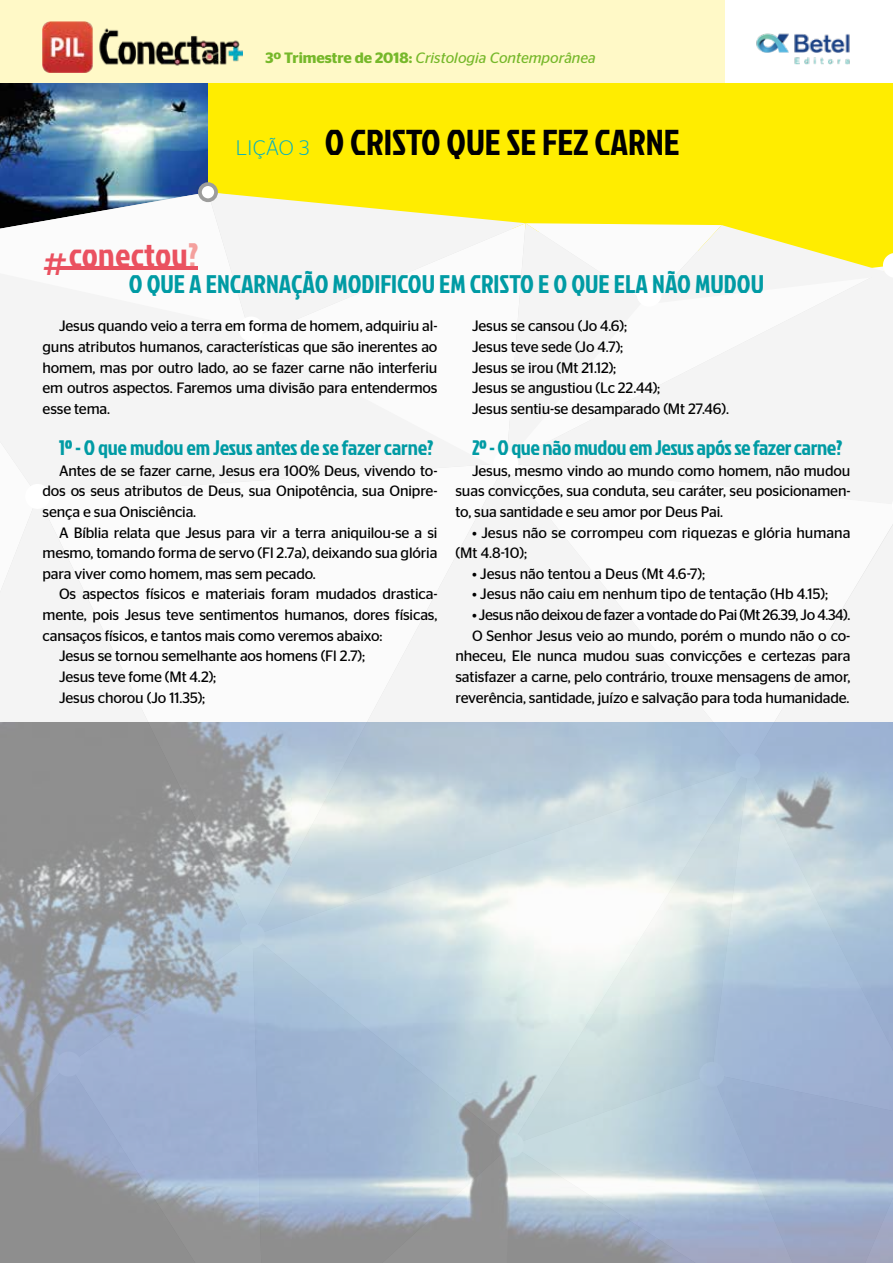
<style>
.page{position:relative;width:893px;height:1263px;background:#fff}
.page>*{position:absolute;margin:0;border:0;box-sizing:border-box;transform-origin:0 0}
.t1{font:36px "Jockey One";color:#000}
.t2{font:34.05px "Jockey One";letter-spacing:.01em;color:#ea5160}
.t3{font:25.5px "Jockey One";color:#009ba4}
.t4{font:21px "Jockey One";letter-spacing:-.02em;color:#009ba4}
.t5{font:15px/20.7px "Stag Sans";letter-spacing:-.01em;color:#000;text-align:justify}
.t6{font:italic 15px "Stag Sans";color:#76b82a}
.s1{font-weight:600;font-style:normal}
.s2{font-family:"Stag Sans";font-weight:300;font-size:21px;color:#00aec3}
.s3{font-size:40.8px}
.s4{color:#f4a09d}
</style>
<div class="page">
<div style="left:0;top:0;width:893px;height:124px;background:#fff9c7"></div>
<div style="left:725px;top:0;width:168px;height:124px;background:#fff"></div>
<div style="left:43px;top:84px;width:850px;height:235px;background:#ffed00"></div>
<img style="left:0;top:84px;width:208px;height:108px">
<svg style="left:0;top:192px;width:208px;height:81px;background:#cccfd5"></svg>
<div style="left:0;top:273px;width:251px;height:190px;background:#f4f4f4"></div>
<svg style="left:208px;top:193px;width:315px;height:146px;fill:#f8f4f4"></svg>
<div style="left:251px;top:223px;width:255px;height:240px;background:#f4f4f4"></div>
<div style="left:0;top:442px;width:38px;height:44px;background:#f4f4f4"></div>
<div style="left:38px;top:463px;width:215px;height:32px;background:#f4f4f4"></div>
<svg style="left:253px;top:463px;width:253px;height:259px"></svg>
<div style="left:506px;top:504px;width:207px;height:218px;background:#f4f4f4"></div>
<div style="left:0;top:508px;width:148px;height:214px;background:#f4f4f4"></div>
<div style="left:774px;top:524px;width:119px;height:198px;background:#f4f4f4"></div>
<svg style="left:506px;top:473px;width:387px;height:31px"></svg>
<div style="left:493px;top:451px;width:26px;height:25px;background:#fff;border-radius:50%"></div>
<div style="left:506px;top:223px;width:387px;height:250px;background:#f4f4f4"></div>
<div style="left:636px;top:281px;width:26px;height:26px;background:#fff;border-radius:50%"></div>
<div style="left:238px;top:316px;width:26px;height:26px;background:#fff;border-radius:50%"></div>
<div style="left:25px;top:484px;width:25px;height:25px;background:#fff;border-radius:50%"></div>
<div style="left:200px;top:184px;width:16px;height:16px;background:#fff;border-radius:50%"></div>
<div style="left:198px;top:182px;width:20px;height:20px;border:4px solid #9d9d9c;border-radius:50%"></div>
<img style="left:756px;top:33px;width:94px;height:31px">
<hr style="left:59px;top:267px;width:139px;height:3px;background:#ea5160">
<img style="left:43px;top:22px;width:200px;height:51px">
<img style="left:0;top:722px;width:893px;height:541px">
<p class="t6" style="left:266px;top:49px;width:332px"><span class="s1">3º Trimestre de 2018:</span> Cristologia Contemporânea</p>
<h1 class="t1" style="left:236px;top:116px;width:445px"><span class="s2">LIÇÃO 3</span> O CRISTO QUE SE FEZ CARNE</h1>
<h2 class="t2" style="left:43px;top:230px;width:158px"><span class="s3">#</span>conectou<span class="s4">?</span></h2>
<h3 class="t3" style="left:129px;top:266px;width:637px">O QUE A ENCARNAÇÃO MODIFICOU EM CRISTO E O QUE ELA NÃO MUDOU</h3>
<p class="t5" style="left:43px;top:316px;width:396px;text-indent:16px">Jesus quando veio a terra em forma de homem, adquiriu al&shy;guns atributos humanos, características que são inerentes ao homem, mas por outro lado, ao se fazer carne não interferiu em outros aspectos. Faremos uma divisão para entendermos esse tema.</p>
<h3 class="t4" style="left:59px;top:432px;width:376px">1º - O que mudou em Jesus antes de se fazer carne?</h3>
<p class="t5" style="left:43px;top:460px;width:396px;text-indent:17px">Antes de se fazer carne, Jesus era 100% Deus, vivendo to&shy;dos os seus atributos de Deus, sua Onipotência, sua Onipre&shy;sença e sua Onisciência.</p>
<p class="t5" style="left:43px;top:522px;width:396px;text-indent:16px">A Bíblia relata que Jesus para vir a terra aniquilou-se a si mesmo, tomando forma de servo (Fl 2.7a), deixando sua glória para viver como homem, mas sem pecado.</p>
<p class="t5" style="left:59px;top:584px;width:380px">Os aspectos físicos e materiais foram mudados drastica-</p>
<p class="t5" style="left:43px;top:604px;width:396px">mente, pois Jesus teve sentimentos humanos, dores físicas,</p>
<p class="t5" style="left:43px;top:625px;width:341px">cansaços físicos, e tantos mais como veremos abaixo:</p>
<p class="t5" style="left:59px;top:646px;width:308px">Jesus se tornou semelhante aos homens (Fl 2.7);</p>
<p class="t5" style="left:59px;top:666px;width:159px">Jesus teve fome (Mt 4.2);</p>
<p class="t5" style="left:59px;top:687px;width:148px">Jesus chorou (Jo 11.35);</p>
<p class="t5" style="left:472px;top:316px;width:258px;text-align:left">Jesus se cansou (Jo 4.6);<br>Jesus teve sede (Jo 4.7);<br>Jesus se irou (Mt 21.12);<br>Jesus se angustiou (Lc 22.44);<br>Jesus sentiu-se desamparado (Mt 27.46).</p>
<h3 class="t4" style="left:472px;top:432px;width:372px">2º - O que não mudou em Jesus após se fazer carne?</h3>
<p class="t5" style="left:455px;top:460px;width:396px;text-indent:16px">Jesus, mesmo vindo ao mundo como homem, não mudou suas convicções, sua conduta, seu caráter, seu posicionamen&shy;to, sua santidade e seu amor por Deus Pai.</p>
<p class="t5" style="left:455px;top:522px;width:396px;text-indent:16px">• Jesus não se corrompeu com riquezas e glória humana (Mt 4.8-10);</p>
<p class="t5" style="left:472px;top:563px;width:235px">• Jesus não tentou a Deus (Mt 4.6-7);</p>
<p class="t5" style="left:472px;top:584px;width:358px">• Jesus não caiu em nenhum tipo de tentação (Hb 4.15);</p>
<p class="t5" style="left:455px;top:604px;width:396px;text-align:right">• Jesus não deixou de fazer a vontade do Pai (Mt 26.39, Jo 4.34).<br>O Senhor Jesus veio ao mundo, porém o mundo não o co&shy;nheceu, Ele nunca mudou suas convicções e certezas para satisfazer a carne, pelo contrário, trouxe mensagens de amor, reverência, santidade, juízo e salvação para toda humanidade.</p>
</div>
